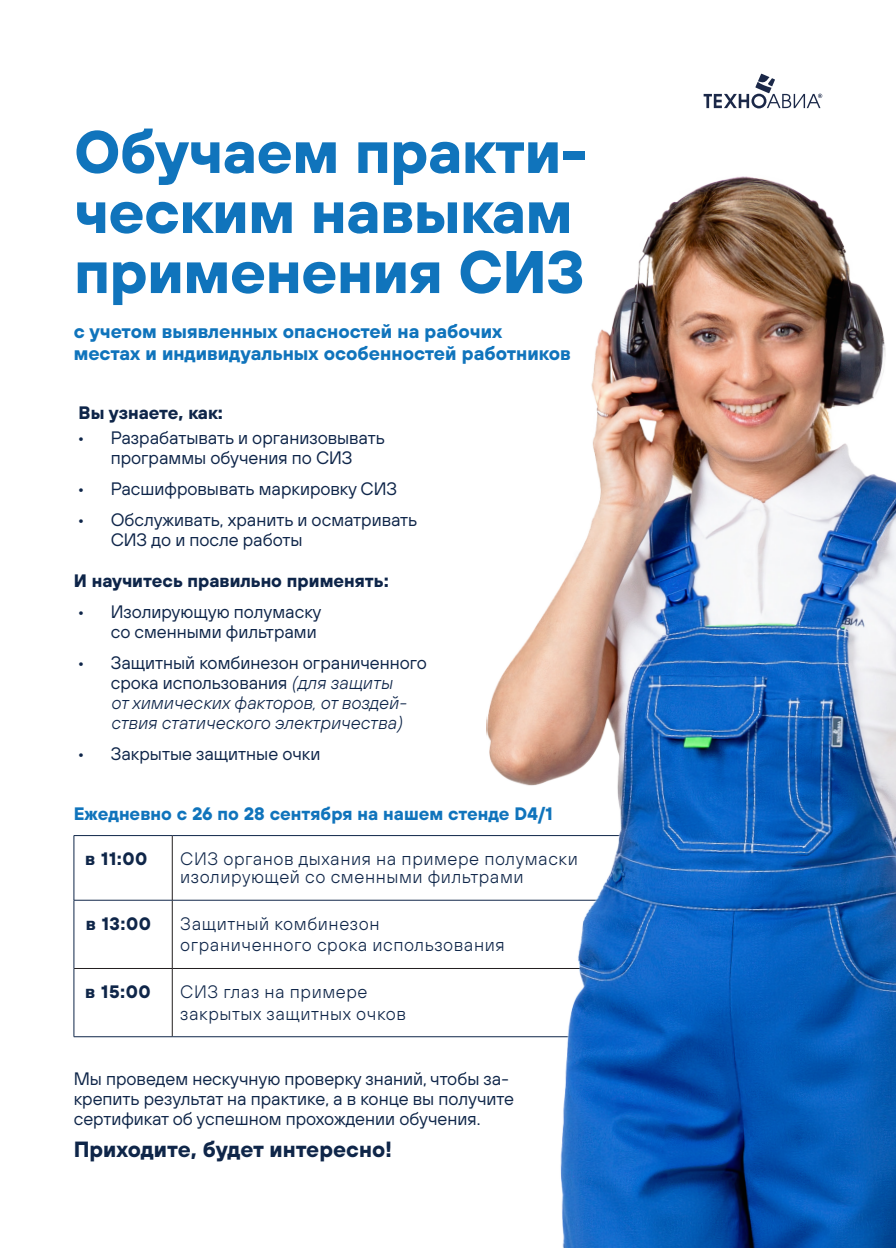
<style>
.page{position:relative;width:896px;height:1248px;background:#fff}
.page>*{position:absolute;margin:0;border:0;box-sizing:border-box;transform-origin:0 0}
.Осн_текст{font:700 60px/60px "TT Hoves";letter-spacing:-.01em;color:#1074bc}
.t1{font:700 22px "TT Hoves";color:#0f2649}
.t2{font:700 19px/22px "TT Hoves";color:#1074bc}
.t3{font:18px/20px "TT Hoves";color:#0e2549;text-align:center}
.t4{font:300 18px/21.6px "TT Hoves";letter-spacing:.03em;color:#0f2649}
.t5{font:18px/20px "TT Hoves";color:#0f2649}
.t6{font:italic 300 18px/20px "TT Hoves";color:#0e2549}
.Осн_текст-2{font:700 18px "TT Hoves";color:#0e2549}
.t7{font:700 18px "TT Hoves";color:#1074bc}
.t8{font:700 18px "TT Hoves";letter-spacing:.03em;color:#0f2649}
.s1{font-weight:400;font-style:normal}
</style>
<div class="page">
<svg style="left:703px;top:74px;width:119px;height:34px"></svg>
<svg style="left:75px;top:836px;width:399px;height:200px"></svg>
<hr style="left:74px;top:968px;width:1px;height:68px;background:#0f2649">
<hr style="left:74px;top:1036px;width:98px;height:1px;background:#0f2649">
<hr style="left:172px;top:835px;width:464px;height:1px;background:#0f2649">
<hr style="left:172px;top:899px;width:464px;height:1px;background:#0f2649">
<hr style="left:172px;top:900px;width:1px;height:68px;background:#231f20">
<hr style="left:172px;top:968px;width:1px;height:68px;background:#231f20">
<hr style="left:172px;top:1036px;width:464px;height:1px;background:#0f2649">
<hr style="left:74px;top:835px;width:98px;height:1px;background:#0f2649">
<hr style="left:74px;top:835px;width:1px;height:64px;background:#0f2649">
<hr style="left:74px;top:899px;width:98px;height:1px;background:#0f2649">
<hr style="left:172px;top:835px;width:1px;height:64px;background:#231f20">
<hr style="left:74px;top:900px;width:1px;height:68px;background:#0f2649">
<hr style="left:74px;top:968px;width:98px;height:1px;background:#231f20">
<hr style="left:172px;top:968px;width:463px;height:1px;background:#231f20">
<img style="left:474px;top:176px;width:422px;height:1071px">
<p class="Осн_текст" style="left:74px;top:119px;width:515px">Обучаем практи&shy;ческим навыкам применения СИЗ</p>
<p class="t2" style="left:74px;top:319px;width:499px">с учетом выявленных опасностей на рабочих местах и индивидуальных особенностей работников</p>
<p class="Осн_текст-2" style="left:79px;top:400px;width:146px">Вы узнаете, как:</p>
<p class="t3" style="left:77px;top:427px;width:309px">• Разрабатывать и организовывать программы обучения по СИЗ</p>
<p class="t3" style="left:77px;top:478px;width:322px">• Расшифровывать маркировку СИЗ</p>
<p class="t3" style="left:111px;top:509px;width:308px;text-align:left;text-indent:-34px">• Обслуживать, хранить и осматривать<br>СИЗ до и после работы</p>
<p class="Осн_текст-2" style="left:74px;top:568px;width:317px">И научитесь правильно применять:</p>
<p class="t3" style="left:77px;top:602px;width:246px;text-align:right">• Изолирующую полумаску со сменными фильтрами</p>
<p class="t6" style="left:111px;top:652px;width:318px;text-indent:-34px"><span class="s1">• Защитный комбинезон ограниченного срока использования</span> (для защиты<br>от химических факторов, от воздей&shy;ствия статического электричества)</p>
<p class="t3" style="left:77px;top:743px;width:245px">• Закрытые защитные очки</p>
<p class="t7" style="left:74px;top:801px;width:480px">Ежедневно с 26 по 28 сентября на нашем стенде D4/1</p>
<p class="t8" style="left:85px;top:846px;width:64px">в 11:00</p>
<p class="t4" style="left:180px;top:849px;width:399px;line-height:18px">СИЗ органов дыхания на примере полумаски изолирующей со сменными фильтрами</p>
<p class="t8" style="left:86px;top:911px;width:67px">в 13:00</p>
<p class="t4" style="left:180px;top:912px;width:326px">Защитный комбинезон ограниченного срока использования</p>
<p class="t8" style="left:85px;top:979px;width:67px">в 15:00</p>
<p class="t4" style="left:180px;top:980px;width:227px">СИЗ глаз на примере закрытых защитных очков</p>
<p class="t5" style="left:74px;top:1068px;width:442px">Мы проведем нескучную проверку знаний, чтобы за&shy;крепить результат на практике, а в конце вы получите сертификат об успешном прохождении обучения.</p>
<p class="t1" style="left:74px;top:1134px;width:320px">Приходите, будет интересно!</p>
</div>
